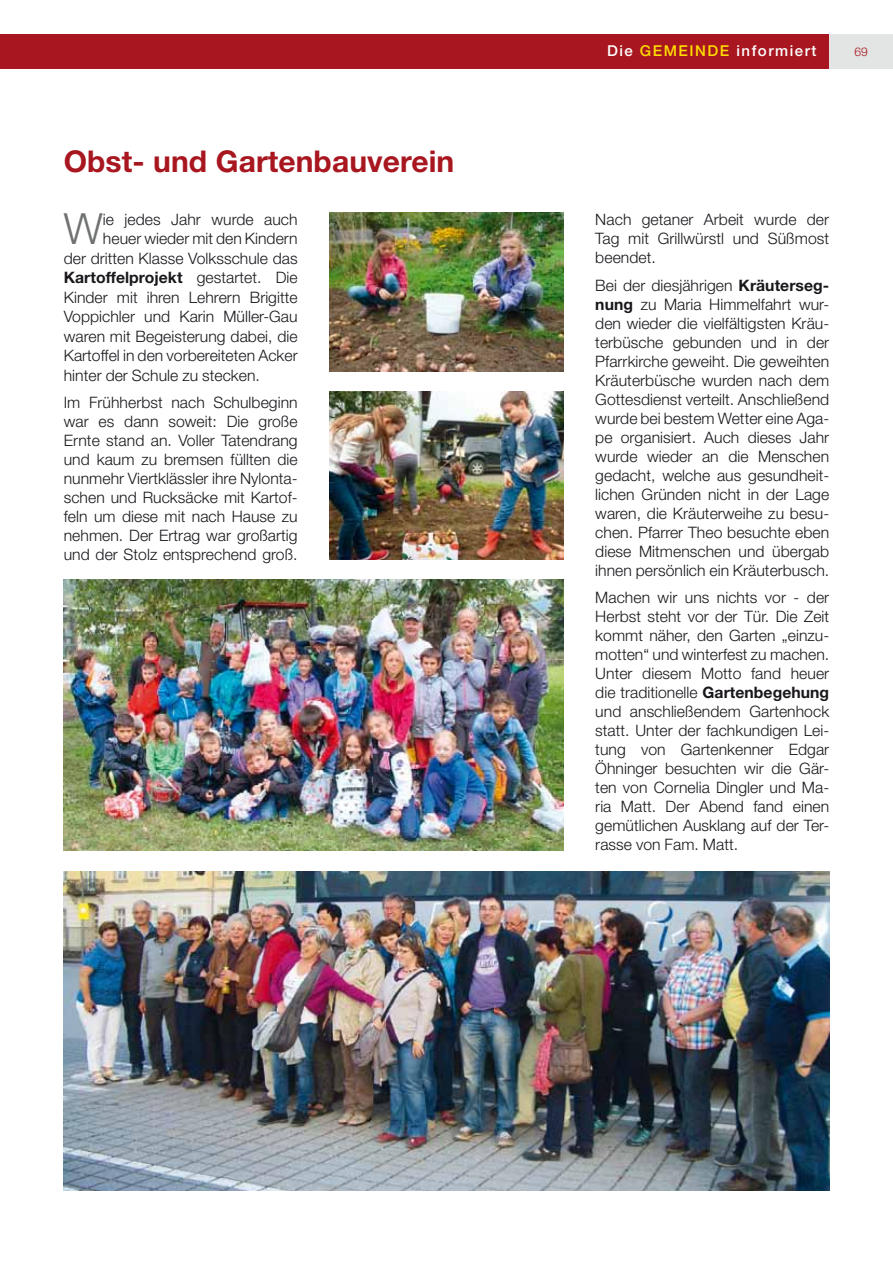
<style>
.page{position:relative;width:893px;height:1263px;background:#fff}
.page>*{position:absolute;margin:0;border:0;box-sizing:border-box;transform-origin:0 0}
.t1{font:300 43.05px "Helvetica Neue LT";color:#707172}
.t2{font:700 30px "Helvetica Neue LT";letter-spacing:.005em;color:#a8161f}
.t3{font:300 15.75px/19px "Helvetica Neue LT";letter-spacing:.005em;color:#1a171c;text-align:justify}
.t4{font:700 15.75px "Helvetica Neue LT";letter-spacing:.005em;color:#1a171c}
.t5{font:500 15px "Helvetica Neue LT";color:#fd0}
.t6{font:500 15px "Helvetica Neue LT";letter-spacing:.1em;color:#fff}
.t7{font:300 12px "Helvetica Neue LT";color:#a8161f}
.s1{font-weight:300}
.s2{color:#fff}
.s3{font-weight:700}
</style>
<div class="page">
<div style="left:0;top:34px;width:829px;height:34px;background:#a8161f"></div>
<div style="left:829px;top:34px;width:64px;height:34px;background:#e3e4e4"></div>
<img style="left:64px;top:579px;width:499px;height:271px">
<img style="left:330px;top:213px;width:233px;height:158px">
<img style="left:330px;top:391px;width:233px;height:168px">
<img style="left:64px;top:872px;width:765px;height:319px">
<h2 class="t2" style="left:64px;top:143px;width:392px">Obst- und Gartenbauverein</h2>
<h1 class="t1" style="left:64px;top:203px;width:41px">W</h1>
<p class="t3" style="left:103px;top:210px;width:196px">ie jedes Jahr wurde auch</p>
<p class="t3" style="left:103px;top:229px;width:196px">heuer wieder mit den Kindern</p>
<p class="t3" style="left:64px;top:249px;width:235px">der dritten Klasse Volksschule das</p>
<p class="t4" style="left:64px;top:268px;width:235px">Kartoffelprojekt <span class="s1">gestartet. Die</span></p>
<p class="t3" style="left:64px;top:288px;width:235px">Kinder mit ihren Lehrern Brigitte</p>
<p class="t3" style="left:64px;top:307px;width:235px">Voppichler und Karin Müller-Gau</p>
<p class="t3" style="left:64px;top:327px;width:235px">waren mit Begeisterung dabei, die</p>
<p class="t3" style="left:64px;top:346px;width:235px">Kartoffel in den vorbereiteten Acker</p>
<p class="t3" style="left:64px;top:366px;width:198px">hinter der Schule zu stecken.</p>
<p class="t3" style="left:64px;top:393px;width:235px">Im Frühherbst nach Schulbeginn war es dann soweit: Die große Ernte stand an. Voller Tatendrang und kaum zu bremsen füllten die nunmehr Viertklässler ihre Nylonta&shy;schen und Rucksäcke mit Kartof&shy;feln um diese mit nach Hause zu nehmen. Der Ertrag war großartig und der Stolz entsprechend groß.</p>
<p class="t5" style="left:607px;top:42px;width:58px"><span class="s2">Die</span> Gemeinde</p>
<p class="t6" style="left:736px;top:42px;width:81px">informiert</p>
<p class="t7" style="left:854px;top:45px;width:15px">69</p>
<p class="t3" style="left:595px;top:210px;width:235px">Nach getaner Arbeit wurde der Tag mit Grillwürstl und Süßmost beendet.</p>
<p class="t3" style="left:595px;top:275px;width:235px">Bei der diesjährigen <span class="s3">Kräuterseg&shy;nung</span> zu Maria Himmelfahrt wur&shy;den wieder die vielfältigsten Kräu&shy;terbüsche gebunden und in der Pfarrkirche geweiht. Die geweihten Kräuterbüsche wurden nach dem Gottesdienst verteilt. Anschließend wurde bei bestem Wetter eine Aga&shy;pe organisiert. Auch dieses Jahr wurde wieder an die Menschen gedacht, welche aus gesundheit&shy;lichen Gründen nicht in der Lage waren, die Kräuterweihe zu besu&shy;chen. Pfarrer Theo besuchte eben diese Mitmenschen und übergab ihnen persönlich ein Kräuterbusch.</p>
<p class="t3" style="left:595px;top:588px;width:235px">Machen wir uns nichts vor - der Herbst steht vor der Tür. Die Zeit kommt näher, den Garten „einzu&shy;motten“ und winterfest zu machen.<br>Unter diesem Motto fand heuer die traditionelle <span class="s3">Gartenbegehung </span>und anschließendem Gartenhock statt. Unter der fachkundigen Lei&shy;tung von Gartenkenner Edgar Öhninger besuchten wir die Gär&shy;ten von Cornelia Dingler und Ma&shy;ria Matt. Der Abend fand einen gemütlichen Ausklang auf der Ter&shy;rasse von Fam. Matt.</p>
</div>
